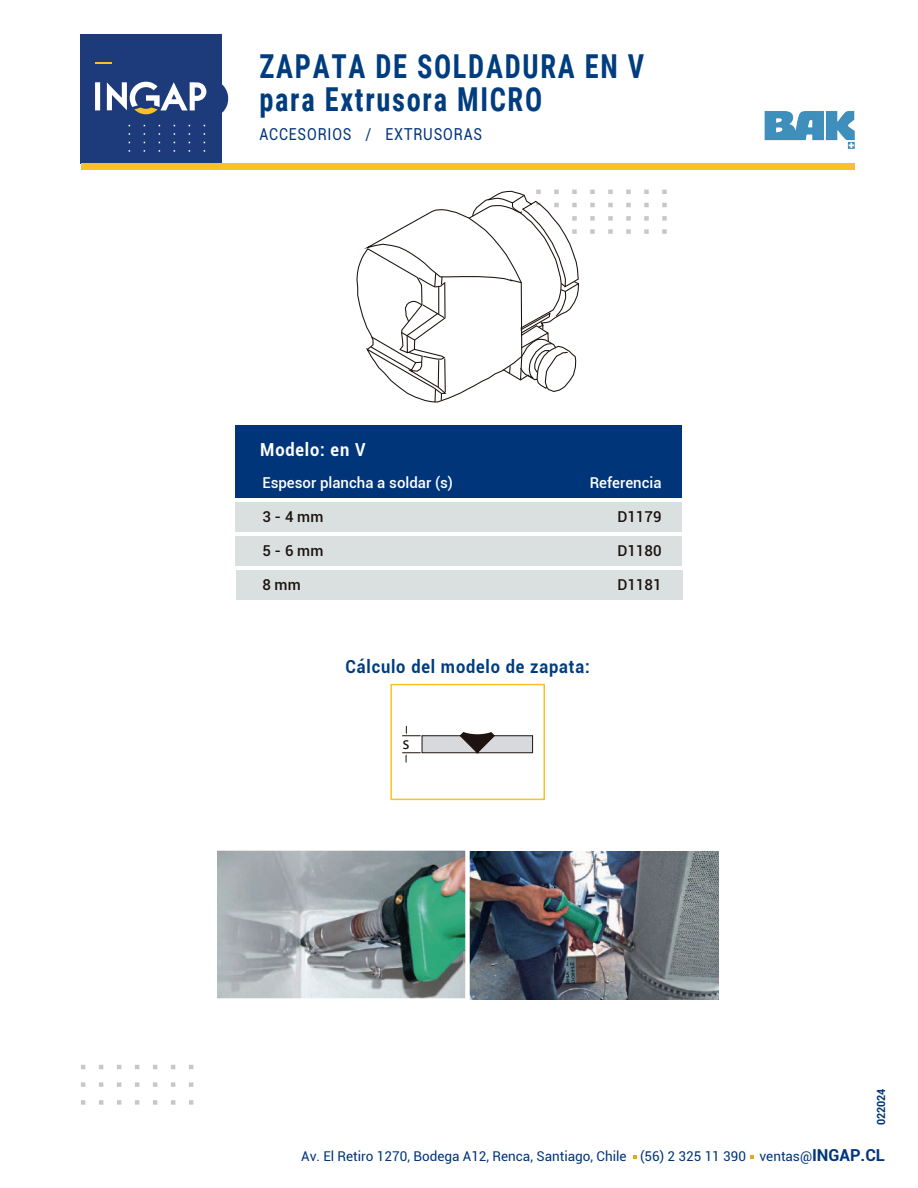
<style>
.page{position:relative;width:918px;height:1188px;background:#fff}
.page>*{position:absolute;margin:0;border:0;box-sizing:border-box;transform-origin:0 0}
.t1{font:700 33px/33px "Roboto Condensed";letter-spacing:.06em;color:#003d7e;scale:.86 1}
.t2{font:700 18px "Roboto";letter-spacing:.05em;color:#003d7e;scale:.91 1}
.t3{font:700 18px "Roboto";letter-spacing:.05em;color:#fff;scale:.91 1}
.t4{font:18px "Myriad Pro";color:#1e130e}
.t5{font:16.5px "Roboto";letter-spacing:.06em;color:#00357a;scale:.86 1}
.t6{font:500 15px "Roboto";color:#fff}
.t7{font:500 15px "Roboto";color:#1d130e}
.t8{font:13.5px "Roboto";color:#00357a}
.t9{font:700 11.25px "Roboto";color:#00357a;scale:.96 1}
.s1{font-weight:700;font-size:16.5px}
</style>
<div class="page">
<img style="left:764px;top:111px;width:91px;height:38px">
<div style="left:81px;top:34px;width:141px;height:129px;background:#1d3a7a"></div>
<svg style="left:95px;top:62px;width:16px;height:2px"></svg>
<svg style="left:128px;top:150px;width:77px;height:2px"></svg>
<svg style="left:128px;top:142px;width:77px;height:1px"></svg>
<svg style="left:128px;top:133px;width:77px;height:2px"></svg>
<svg style="left:128px;top:125px;width:77px;height:1px"></svg>
<svg style="left:95px;top:82px;width:5px;height:28px"></svg>
<svg style="left:107px;top:82px;width:99px;height:32px"></svg>
<svg style="left:222px;top:84px;width:6px;height:29px"></svg>
<div style="left:81px;top:163px;width:774px;height:7px;background:#f9c127"></div>
<svg style="left:81px;top:1100px;width:112px;height:5px"></svg>
<svg style="left:81px;top:1082px;width:112px;height:5px"></svg>
<svg style="left:81px;top:1065px;width:112px;height:4px"></svg>
<div style="left:390px;top:684px;width:155px;height:116px;border:2px solid #f9c127"></div>
<div style="left:422px;top:736px;width:111px;height:17px;background:#d7d9dd;border:1px solid #1e130e"></div>
<svg style="left:402px;top:726px;width:19px;height:10px"></svg>
<svg style="left:402px;top:752px;width:19px;height:11px"></svg>
<svg style="left:460px;top:732px;width:35px;height:21px"></svg>
<div style="left:455px;top:713px;width:45px;height:21px;background:#fff;border-radius:50%"></div>
<img style="left:217px;top:850px;width:249px;height:148px">
<img style="left:470px;top:851px;width:248px;height:148px">
<div style="left:235px;top:536px;width:447px;height:30px;background:#dadfe0"></div>
<div style="left:236px;top:425px;width:446px;height:72px;background:#00357a"></div>
<div style="left:236px;top:502px;width:446px;height:29px;background:#dadfe0"></div>
<div style="left:236px;top:570px;width:446px;height:30px;background:#dadfe0"></div>
<svg style="left:356px;top:190px;width:311px;height:213px"></svg>
<svg style="left:750px;top:1155px;width:4px;height:4px"></svg>
<svg style="left:633px;top:1155px;width:4px;height:4px"></svg>
<h1 class="t1" style="left:259px;top:48px;width:449px">ZAPATA DE SOLDADURA EN V para Extrusora MICRO</h1>
<p class="t5" style="left:259px;top:123px;width:261px">ACCESORIOS / EXTRUSORAS</p>
<h2 class="t3" style="left:260px;top:437px;width:117px">Modelo: en V</h2>
<p class="t6" style="left:262px;top:472px;width:192px">Espesor plancha a soldar (s)</p>
<p class="t6" style="left:590px;top:472px;width:73px">Referencia</p>
<p class="t7" style="left:262px;top:506px;width:63px">3 - 4 mm</p>
<p class="t7" style="left:617px;top:506px;width:46px">D1179</p>
<p class="t7" style="left:262px;top:540px;width:63px">5 - 6 mm</p>
<p class="t7" style="left:617px;top:540px;width:46px">D1180</p>
<p class="t7" style="left:262px;top:574px;width:40px">8 mm</p>
<p class="t7" style="left:617px;top:574px;width:46px">D1181</p>
<h2 class="t2" style="left:346px;top:654px;width:270px">Cálculo del modelo de zapata:</h2>
<h2 class="t4" style="left:403px;top:732px;width:9px">s</h2>
<p class="t9" style="left:873px;top:1125px;width:40px;rotate:-90deg">022024</p>
<p class="t8" style="left:301px;top:1146px;width:585px">Av. El Retiro 1270, Bodega A12, Renca, Santiago, Chile (56) 2 325 11 390 ventas@<span class="s1">INGAP.CL</span></p>
</div>
